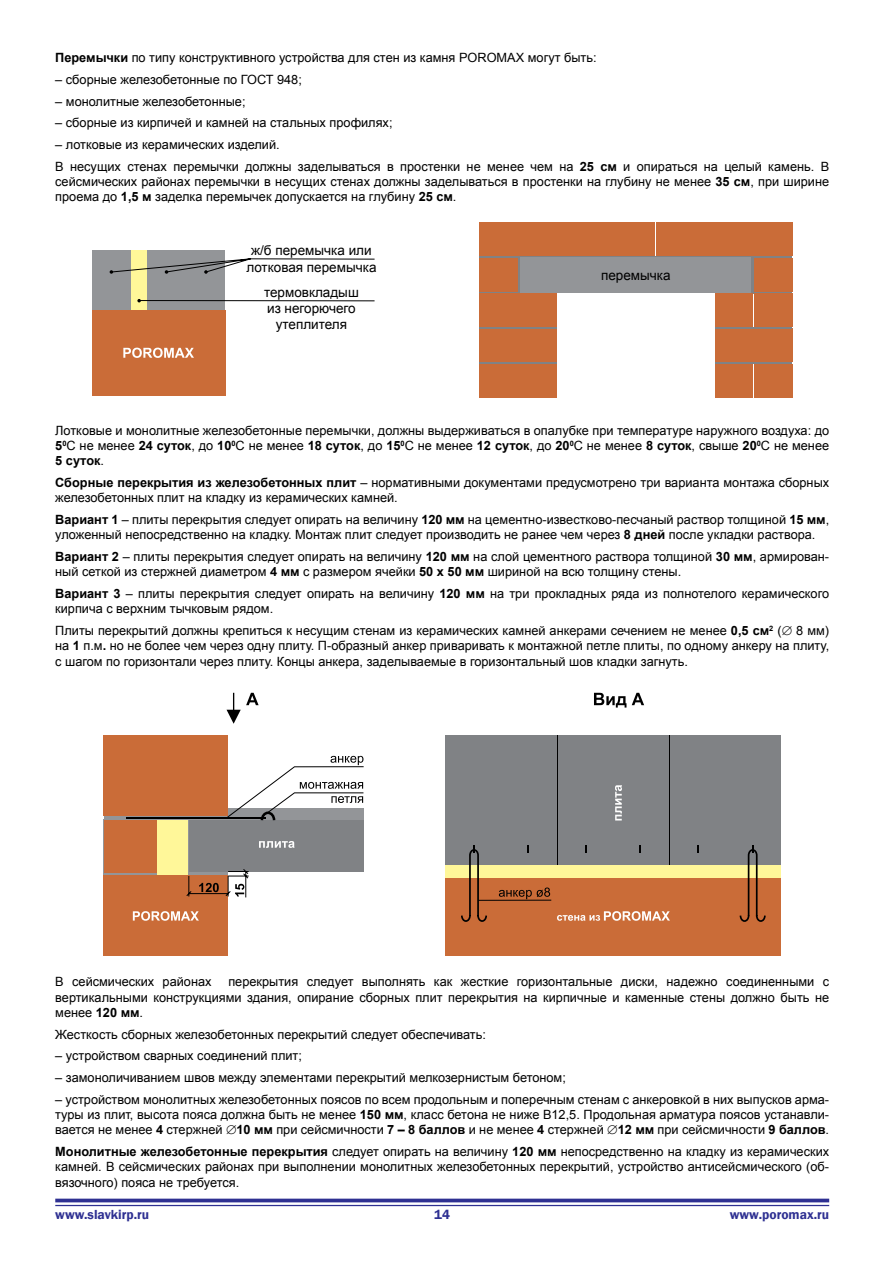
<style>
.page{position:relative;width:893px;height:1263px;background:#fff}
.page>*{position:absolute;margin:0;border:0;box-sizing:border-box;transform-origin:0 0}
.t1{font:13.5px/16.2px "Arial";color:#000;text-align:center}
.t2{font:600 13.5px "Franklin Gothic";color:#2e3092}
.t3{font:12.75px/15.3px "Arial";color:#000}
.s1{font-weight:700}
</style>
<div class="page">
<svg style="left:55px;top:1198px;width:774px;height:4px;background:#4f51a3"></svg>
<hr style="left:55px;top:1205px;width:774px;height:1px;background:#2e3092">
<div style="left:157px;top:820px;width:32px;height:136px;background:#fff799"></div>
<div style="left:104px;top:820px;width:53px;height:136px;background:linear-gradient(to right,#939598,#939598)"></div>
<div style="left:104px;top:876px;width:124px;height:80px;background:#ca6c38"></div>
<svg style="left:133px;top:911px;width:66px;height:10px"></svg>
<div style="left:104px;top:820px;width:53px;height:53px;background:#ca6c38"></div>
<div style="left:189px;top:820px;width:174px;height:51px;background:#808285"></div>
<svg style="left:259px;top:841px;width:36px;height:7px"></svg>
<svg style="left:186px;top:869px;width:63px;height:29px"></svg>
<div style="left:104px;top:808px;width:259px;height:12px;background:#939598"></div>
<div style="left:104px;top:736px;width:124px;height:80px;background:#ca6c38"></div>
<hr style="left:126px;top:817px;width:140px;height:2px;background:#000">
<svg style="left:227px;top:756px;width:137px;height:67px"></svg>
<svg style="left:227px;top:693px;width:32px;height:31px"></svg>
<svg style="left:594px;top:693px;width:32px;height:14px"></svg>
<svg style="left:632px;top:693px;width:12px;height:12px"></svg>
<div style="left:446px;top:735px;width:335px;height:136px;background:#808285"></div>
<svg style="left:615px;top:785px;width:7px;height:35px"></svg>
<div style="left:446px;top:876px;width:335px;height:80px;background:#ca6c38"></div>
<hr style="left:557px;top:735px;width:1px;height:136px;background:#000">
<hr style="left:669px;top:735px;width:1px;height:136px;background:#000">
<div style="left:446px;top:865px;width:335px;height:12px;background:#fff799"></div>
<svg style="left:460px;top:845px;width:306px;height:77px"></svg>
<div style="left:130px;top:250px;width:18px;height:146px;background:#fff799"></div>
<div style="left:92px;top:250px;width:39px;height:146px;background:#939598"></div>
<div style="left:187px;top:250px;width:38px;height:146px;background:#939598"></div>
<div style="left:147px;top:250px;width:39px;height:146px;background:#939598"></div>
<div style="left:92px;top:310px;width:133px;height:86px;background:#ca6c38"></div>
<svg style="left:123px;top:348px;width:71px;height:10px"></svg>
<svg style="left:110px;top:258px;width:265px;height:16px"></svg>
<hr style="left:139px;top:300px;width:236px;height:1px;background:#000">
<svg style="left:479px;top:256px;width:313px;height:37px"></svg>
<div style="left:521px;top:258px;width:230px;height:35px;background:#939598"></div>
<div style="left:518px;top:364px;width:39px;height:34px;background:#ca6c38"></div>
<div style="left:499px;top:328px;width:38px;height:34px;background:#ca6c38"></div>
<div style="left:518px;top:293px;width:39px;height:34px;background:#ca6c38"></div>
<div style="left:479px;top:364px;width:39px;height:34px;background:#ca6c38"></div>
<div style="left:479px;top:328px;width:19px;height:34px;background:#ca6c38"></div>
<div style="left:538px;top:328px;width:19px;height:34px;background:#ca6c38"></div>
<div style="left:479px;top:293px;width:39px;height:34px;background:#ca6c38"></div>
<div style="left:479px;top:258px;width:39px;height:33px;background:#ca6c38"></div>
<div style="left:499px;top:222px;width:39px;height:34px;background:#ca6c38"></div>
<div style="left:479px;top:222px;width:19px;height:34px;background:#ca6c38"></div>
<div style="left:538px;top:222px;width:39px;height:34px;background:#ca6c38"></div>
<div style="left:577px;top:222px;width:39px;height:34px;background:#ca6c38"></div>
<div style="left:616px;top:222px;width:39px;height:34px;background:#ca6c38"></div>
<div style="left:656px;top:222px;width:38px;height:34px;background:#ca6c38"></div>
<div style="left:695px;top:222px;width:38px;height:34px;background:#ca6c38"></div>
<div style="left:734px;top:222px;width:39px;height:34px;background:#ca6c38"></div>
<div style="left:773px;top:222px;width:19px;height:34px;background:#ca6c38"></div>
<div style="left:754px;top:258px;width:38px;height:33px;background:#ca6c38"></div>
<div style="left:714px;top:364px;width:39px;height:34px;background:#ca6c38"></div>
<div style="left:754px;top:364px;width:38px;height:34px;background:#ca6c38"></div>
<div style="left:734px;top:328px;width:39px;height:34px;background:#ca6c38"></div>
<div style="left:714px;top:293px;width:39px;height:34px;background:#ca6c38"></div>
<div style="left:754px;top:293px;width:38px;height:34px;background:#ca6c38"></div>
<div style="left:714px;top:328px;width:20px;height:34px;background:#ca6c38"></div>
<div style="left:773px;top:328px;width:19px;height:34px;background:#ca6c38"></div>
<hr style="left:479px;top:327px;width:313px;height:1px;background:#808285">
<hr style="left:479px;top:362px;width:313px;height:2px;background:#808285">
<div style="left:557px;top:293px;width:157px;height:105px;background:#fff"></div>
<p class="t3" style="left:55px;top:50px;width:543px"><span class="s1">Перемычки</span> по типу конструктивного устройства для стен из камня POROMAX могут быть:</p>
<p class="t3" style="left:55px;top:72px;width:248px">– сборные железобетонные по ГОСТ 948;</p>
<p class="t3" style="left:55px;top:94px;width:192px">– монолитные железобетонные;</p>
<p class="t3" style="left:55px;top:115px;width:339px">– сборные из кирпичей и камней на стальных профилях;</p>
<p class="t3" style="left:55px;top:134px;width:775px;line-height:21.8px">– лотковые из керамических изделий.<br>В несущих стенах перемычки должны заделываться в простенки не менее чем на <span class="s1">25 см</span> и опираться на целый камень. В</p>
<p class="t3" style="left:55px;top:174px;width:775px">сейсмических районах перемычки в несущих стенах должны заделываться в простенки на глубину не менее <span class="s1">35 см</span>, при ширине проема до <span class="s1">1,5 м</span> заделка перемычек допускается на глубину <span class="s1">25 см</span>.</p>
<p class="t1" style="left:246px;top:243px;width:132px">ж/б перемычка или лотковая перемычка</p>
<p class="t1" style="left:264px;top:284px;width:96px">термовкладыш из негорючего утеплителя</p>
<p class="t1" style="left:601px;top:267px;width:71px">перемычка</p>
<p class="t3" style="left:55px;top:423px;width:775px;text-align:justify">Лотковые и монолитные железобетонные перемычки, должны выдерживаться в опалубке при температуре наружного воздуха: до <span class="s1">5</span><sup>0</sup>С не менее <span class="s1">24 суток</span>, до <span class="s1">10</span><sup>0</sup>С не менее <span class="s1">18 суток</span>, до <span class="s1">15</span><sup>0</sup>С не менее <span class="s1">12 суток</span>, до <span class="s1">20</span><sup>0</sup>С не менее <span class="s1">8 суток</span>, свыше <span class="s1">20</span><sup>0</sup>С не менее <span class="s1">5 суток</span>.</p>
<p class="t3" style="left:55px;top:475px;width:775px"><span class="s1">Сборные перекрытия из железобетонных плит</span> – нормативными документами предусмотрено три варианта монтажа сборных железобетонных плит на кладку из керамических камней.</p>
<p class="t3" style="left:55px;top:512px;width:775px"><span class="s1">Вариант 1</span> – плиты перекрытия следует опирать на величину <span class="s1">120 мм</span> на цементно-известково-песчаный раствор толщиной <span class="s1">15 мм</span>, уложенный непосредственно на кладку. Монтаж плит следует производить не ранее чем через <span class="s1">8 дней</span> после укладки раствора.</p>
<p class="t3" style="left:55px;top:549px;width:775px"><span class="s1">Вариант 2</span> – плиты перекрытия следует опирать на величину <span class="s1">120 мм</span> на слой цементного раствора толщиной <span class="s1">30 мм</span>, армирован&shy;ный сеткой из стержней диаметром <span class="s1">4 мм</span> с размером ячейки <span class="s1">50 х 50 мм</span> шириной на всю толщину стены.</p>
<p class="t3" style="left:55px;top:586px;width:775px"><span class="s1">Вариант 3</span> – плиты перекрытия следует опирать на величину <span class="s1">120 мм</span> на три прокладных ряда из полнотелого керамического кирпича с верхним тычковым рядом.</p>
<p class="t3" style="left:55px;top:623px;width:775px;text-align:justify">Плиты перекрытий должны крепиться к несущим стенам из керамических камней анкерами сечением не менее <span class="s1">0,5 см</span><sup>2</sup> (∅ 8 мм) на <span class="s1">1</span> п.м<span class="s1">.</span> но не более чем через одну плиту. П-образный анкер приваривать к монтажной петле плиты, по одному анкеру на плиту, с шагом по горизонтали через плиту. Концы анкера, заделываемые в горизонтальный шов кладки загнуть.</p>
<p class="t3" style="left:55px;top:974px;width:158px">В сейсмических районах</p>
<p class="t3" style="left:55px;top:974px;width:775px;text-align:justify;text-indent:173px">перекрытия следует выполнять как жесткие горизонтальные диски, надежно соединенными с вертикальными конструкциями здания, опирание сборных плит перекрытия на кирпичные и каменные стены должно быть не менее <span class="s1">120 мм</span>.</p>
<p class="t3" style="left:55px;top:1026px;width:432px">Жесткость сборных железобетонных перекрытий следует обеспечивать:</p>
<p class="t3" style="left:55px;top:1048px;width:248px">– устройством сварных соединений плит;</p>
<p class="t3" style="left:55px;top:1070px;width:512px">– замоноличиванием швов между элементами перекрытий мелкозернистым бетоном;</p>
<p class="t3" style="left:55px;top:1091px;width:775px;text-align:justify">– устройством монолитных железобетонных поясов по всем продольным и поперечным стенам с анкеровкой в них выпусков арма&shy;туры из плит, высота пояса должна быть не менее <span class="s1">150 мм</span>, класс бетона не ниже В12,5. Продольная арматура поясов устанавли&shy;вается не менее <span class="s1">4</span> стержней ∅<span class="s1">10 мм</span> при сейсмичности <span class="s1">7 – 8 баллов</span> и не менее <span class="s1">4</span> стержней ∅<span class="s1">12 мм</span> при сейсмичности <span class="s1">9 баллов</span>.</p>
<p class="t3" style="left:55px;top:1144px;width:775px;text-align:justify"><span class="s1">Монолитные железобетонные перекрытия</span> следует опирать на величину <span class="s1">120 мм</span> непосредственно на кладку из керамических камней. В сейсмических районах при выполнении монолитных железобетонных перекрытий, устройство антисейсмического (об&shy;вязочного) пояса не требуется.</p>
<p class="t2" style="left:55px;top:1206px;width:95px">www.slavkirp.ru</p>
<p class="t2" style="left:434px;top:1206px;width:17px">14</p>
<p class="t2" style="left:730px;top:1206px;width:101px">www.poromax.ru</p>
</div>
